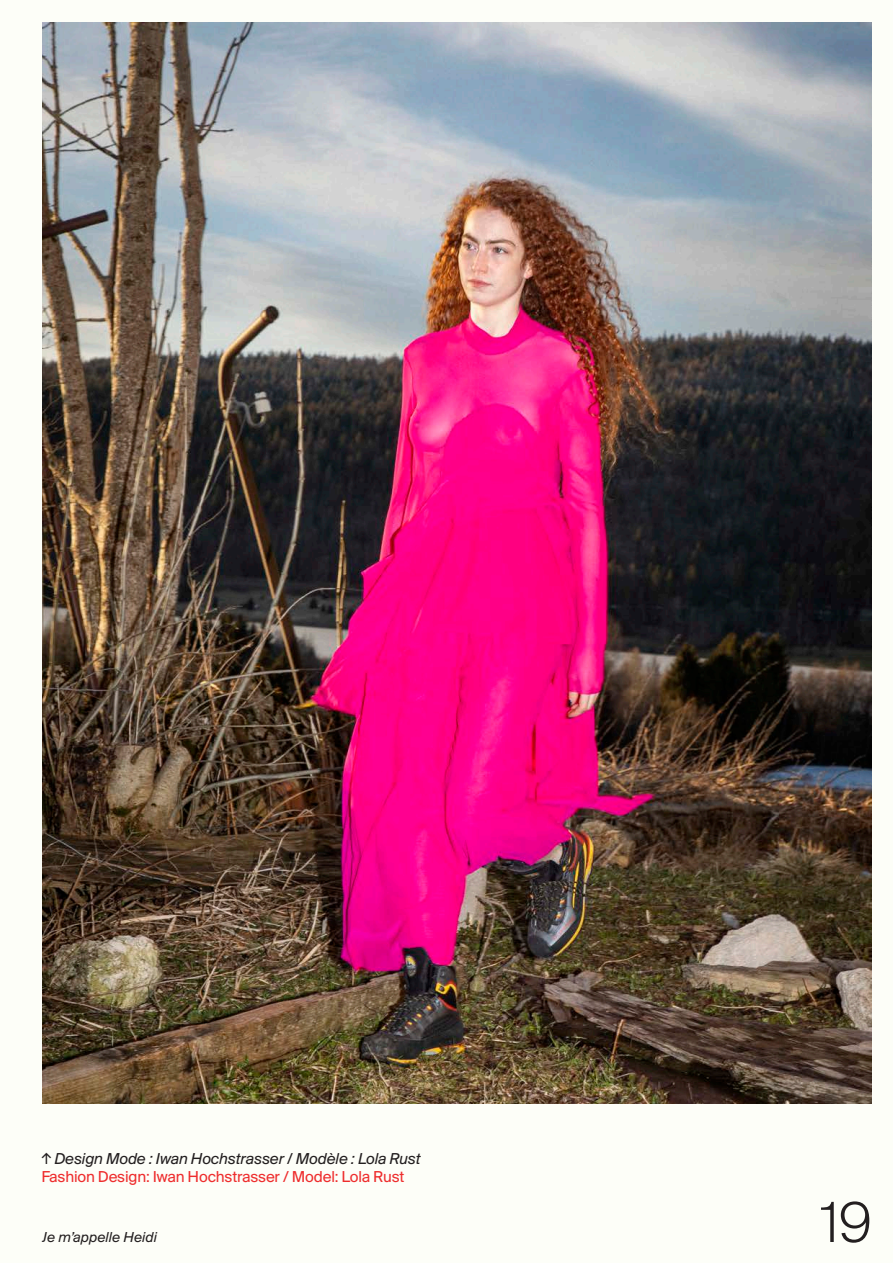
<style>
.page{position:relative;width:893px;height:1263px;background:#fdfef8}
.page>*{position:absolute;margin:0;border:0;box-sizing:border-box;transform-origin:0 0}
.t1{font:300 60px "Suisse BP Intl";color:#231f20}
.Paragraphe-02_-_15pt{font:16.5px "Suisse BP Intl";letter-spacing:-.01em;color:#ee2d2d}
.Paragraphe-02_-_15pt-2{font:italic 16.5px "Suisse BP Intl";letter-spacing:-.01em;color:#231f20}
.t2{font:italic 15px "Suisse BP Intl";color:#231f20}
</style>
<div class="page">
<img style="left:42px;top:22px;width:830px;height:1081px">
<p class="Paragraphe-02_-_15pt-2" style="left:41px;top:1149px;width:381px">↑ Design Mode : Iwan Hochstrasser / Modèle : Lola Rust</p>
<p class="Paragraphe-02_-_15pt" style="left:41px;top:1167px;width:365px">Fashion Design: Iwan Hochstrasser / Model: Lola Rust</p>
<p class="t2" style="left:43px;top:1228px;width:116px">Je m’appelle Heidi</p>
<h1 class="t1" style="left:821px;top:1187px;width:52px">19</h1>
</div>
